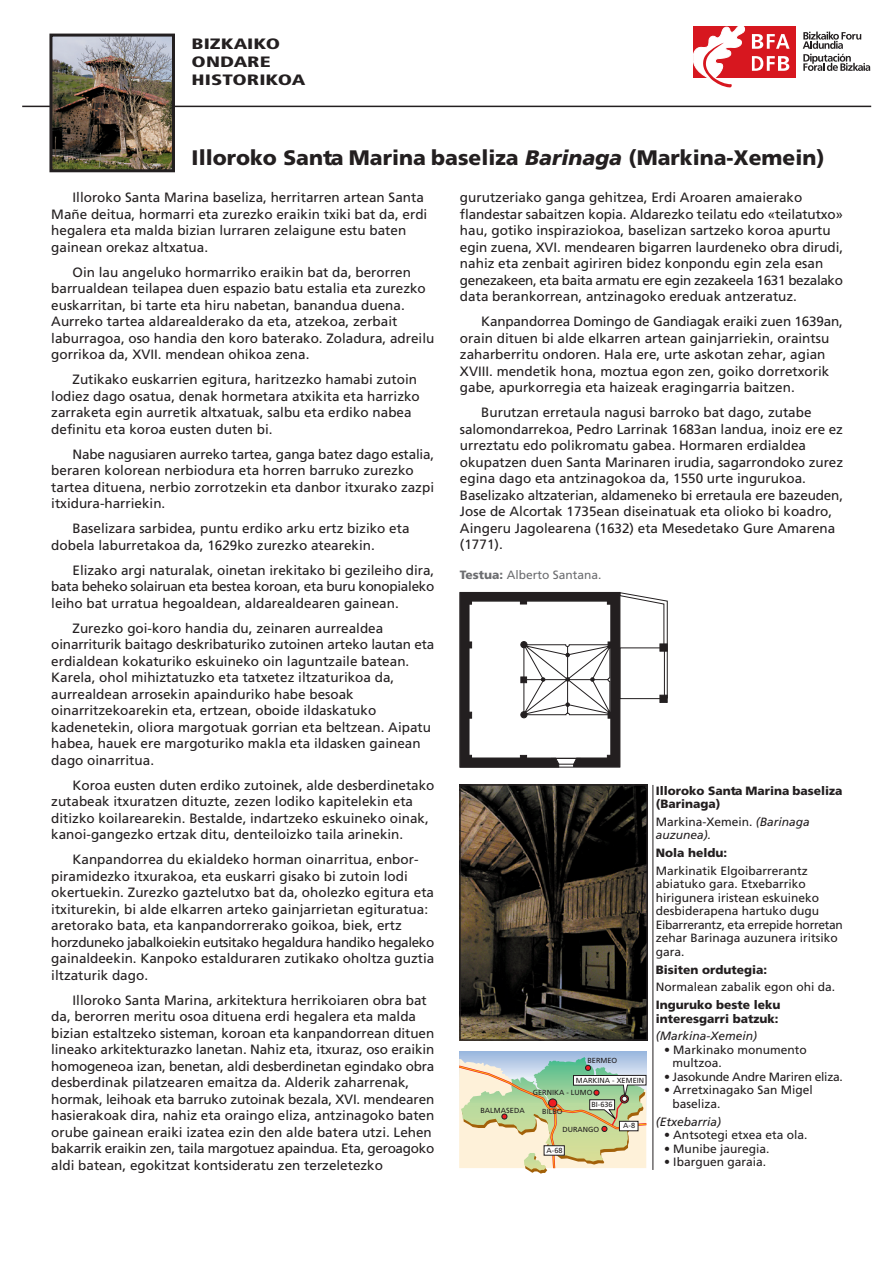
<style>
.page{position:relative;width:893px;height:1263px;background:#fff}
.page>*{position:absolute;margin:0;border:0;box-sizing:border-box;transform-origin:0 0}
.t1{font:900 21px "Frutiger";color:#231f20}
.t2{font:900 condensed 15px/18px "Frutiger";color:#231f20;scale:1.4 1}
.t3{font:13.5px/16.5px "Frutiger";color:#231f20}
.t4{font:12px/13.5px "Frutiger";color:#231f20}
.t5{font:900 12px/13.5px "Frutiger";color:#231f20}
.t6{font:italic 12px/13.5px "Frutiger";color:#231f20}
.t7{font:12px "Frutiger";letter-spacing:-.02em;color:#231f20}
.t8{font:12px "Frutiger";color:#6c6d70}
.t9{font:7.35px "Frutiger";color:#231f20}
.s1{font-style:italic}
.s2{font-weight:900}
.s3{font-style:normal}
</style>
<div class="page">
<div style="left:693px;top:27px;width:103px;height:51px;background:#d7171f"></div>
<svg style="left:693px;top:27px;width:52px;height:60px"></svg>
<svg style="left:802px;top:32px;width:68px;height:39px"></svg>
<svg style="left:752px;top:34px;width:37px;height:15px"></svg>
<svg style="left:752px;top:56px;width:37px;height:15px"></svg>
<hr style="left:22px;top:106px;width:849px;height:1px;background:#231f20">
<hr style="left:652px;top:785px;width:1px;height:385px;background:#231f20">
<div style="left:459px;top:1050px;width:187px;height:27px;background:#9ebbdf"></div>
<svg style="left:459px;top:1057px;width:188px;height:117px;background:#cfd6b5"></svg>
<img style="left:53px;top:38px;width:118px;height:130px">
<div style="left:49px;top:34px;width:126px;height:138px;border:3px solid #231f20"></div>
<svg style="left:459px;top:592px;width:208px;height:176px"></svg>
<img style="left:462px;top:787px;width:183px;height:251px">
<div style="left:459px;top:784px;width:189px;height:257px;border:2px solid #231f20"></div>
<p class="t2" style="left:192px;top:36px;width:83px">BIZKAIKO<br>ONDARE<br>HISTORIKOA</p>
<h1 class="t1" style="left:192px;top:149px;width:634px">Illoroko Santa Marina baseliza <span class="s1">Barinaga</span> (Markina-Xemein)</h1>
<p class="t3" style="left:51px;top:190px;width:377px;text-indent:21px">Illoroko Santa Marina baseliza, herritarren artean Santa Mañe deitua, hormarri eta zurezko eraikin txiki bat da, erdi hegalera eta malda bizian lurraren zelaigune estu baten gainean orekaz altxatua.</p>
<p class="t3" style="left:51px;top:265px;width:384px;text-indent:21px">Oin lau angeluko hormarriko eraikin bat da, berorren barrualdean teilapea duen espazio batu estalia eta zurezko euskarritan, bi tarte eta hiru nabetan, banandua duena.<br>Aurreko tartea aldarealderako da eta, atzekoa, zerbait laburragoa, oso handia den koro baterako. Zoladura, adreilu gorrikoa da, XVII. mendean ohikoa zena.</p>
<p class="t3" style="left:51px;top:372px;width:370px;text-indent:21px">Zutikako euskarrien egitura, haritzezko hamabi zutoin lodiez dago osatua, denak hormetara atxikita eta harrizko zarraketa egin aurretik altxatuak, salbu eta erdiko nabea definitu eta koroa eusten duten bi.</p>
<p class="t3" style="left:51px;top:447px;width:384px;text-indent:21px">Nabe nagusiaren aurreko tartea, ganga batez dago estalia, beraren kolorean nerbiodura eta horren barruko zurezko tartea dituena, nerbio zorrotzekin eta danbor itxurako zazpi itxidura-harriekin.</p>
<p class="t3" style="left:51px;top:521px;width:360px;text-indent:21px">Baselizara sarbidea, puntu erdiko arku ertz biziko eta dobela laburretakoa da, 1629ko zurezko atearekin.</p>
<p class="t3" style="left:51px;top:563px;width:384px;text-align:justify;text-indent:21px">Elizako argi naturalak, oinetan irekitako bi gezileiho dira, bata beheko solairuan eta bestea koroan, eta buru konopialeko leiho bat urratua hegoaldean, aldarealdearen gainean.</p>
<p class="t3" style="left:51px;top:621px;width:384px;text-indent:21px">Zurezko goi-koro handia du, zeinaren aurrealdea oinarriturik baitago deskribaturiko zutoinen arteko lautan eta erdialdean kokaturiko eskuineko oin laguntzaile batean.<br>Karela, ohol mihiztatuzko eta tatxetez iltzaturikoa da, aurrealdean arrosekin apainduriko habe besoak oinarritzekoarekin eta, ertzean, oboide ildaskatuko kadenetekin, oliora margotuak gorrian eta beltzean. Aipatu habea, hauek ere margoturiko makla eta ildasken gainean dago oinarritua.</p>
<p class="t3" style="left:51px;top:778px;width:384px;text-indent:21px">Koroa eusten duten erdiko zutoinek, alde desberdinetako zutabeak itxuratzen dituzte, zezen lodiko kapitelekin eta ditizko koilarearekin. Bestalde, indartzeko eskuineko oinak, kanoi-gangezko ertzak ditu, denteiloizko taila arinekin.</p>
<p class="t3" style="left:51px;top:852px;width:384px;text-indent:21px">Kanpandorrea du ekialdeko horman oinarritua, enbor&shy;piramidezko itxurakoa, eta euskarri gisako bi zutoin lodi okertuekin. Zurezko gaztelutxo bat da, oholezko egitura eta itxiturekin, bi alde elkarren arteko gainjarrietan egituratua: aretorako bata, eta kanpandorrerako goikoa, biek, ertz horzduneko jabalkoiekin eutsitako hegaldura handiko hegaleko gainaldeekin. Kanpoko estalduraren zutikako oholtza guztia iltzaturik dago.</p>
<p class="t3" style="left:51px;top:993px;width:384px;text-indent:21px">Illoroko Santa Marina, arkitektura herrikoiaren obra bat da, berorren meritu osoa dituena erdi hegalera eta malda bizian estaltzeko sisteman, koroan eta kanpandorrean dituen lineako arkitekturazko lanetan. Nahiz eta, itxuraz, oso eraikin homogeneoa izan, benetan, aldi desberdinetan egindako obra desberdinak pilatzearen emaitza da. Alderik zaharrenak, hormak, leihoak eta barruko zutoinak bezala, XVI. mendearen hasierakoak dira, nahiz eta oraingo eliza, antzinagoko baten orube gainean eraiki izatea ezin den alde batera utzi. Lehen bakarrik eraikin zen, taila margotuez apaindua. Eta, geroagoko aldi batean, egokitzat kontsideratu zen terzeletezko</p>
<p class="t3" style="left:460px;top:190px;width:384px">gurutzeriako ganga gehitzea, Erdi Aroaren amaierako flandestar sabaitzen kopia. Aldarezko teilatu edo «teilatutxo» hau, gotiko inspiraziokoa, baselizan sartzeko koroa apurtu egin zuena, XVI. mendearen bigarren laurdeneko obra dirudi, nahiz eta zenbait agiriren bidez konpondu egin zela esan genezakeen, eta baita armatu ere egin zezakeela 1631 bezalako data berankorrean, antzinagoko ereduak antzeratuz.</p>
<p class="t3" style="left:460px;top:314px;width:384px;text-indent:21px">Kanpandorrea Domingo de Gandiagak eraiki zuen 1639an, orain dituen bi alde elkarren artean gainjarriekin, oraintsu zaharberritu ondoren. Hala ere, urte askotan zehar, agian XVIII. mendetik hona, moztua egon zen, goiko dorretxorik gabe, apurkorregia eta haizeak eragingarria baitzen.</p>
<p class="t3" style="left:460px;top:405px;width:384px;text-indent:21px">Burutzan erretaula nagusi barroko bat dago, zutabe salomondarrekoa, Pedro Larrinak 1683an landua, inoiz ere ez urreztatu edo polikromatu gabea. Hormaren erdialdea okupatzen duen Santa Marinaren irudia, sagarrondoko zurez egina dago eta antzinagokoa da, 1550 urte ingurukoa.<br>Baselizako altzaterian, aldameneko bi erretaula ere bazeuden, Jose de Alcortak 1735ean diseinatuak eta olioko bi koadro, Aingeru Jagolearena (1632) eta Mesedetako Gure Amarena (1771).</p>
<p class="t8" style="left:460px;top:570px;width:143px"><span class="s2">Testua:</span> Alberto Santana.</p>
<p class="t9" style="left:480px;top:1107px;width:46px">BALMASEDA</p>
<p class="t9" style="left:587px;top:1057px;width:31px">BERMEO</p>
<p class="t9" style="left:575px;top:1077px;width:70px">MARKINA - XEMEIN</p>
<p class="t9" style="left:533px;top:1090px;width:61px">GERNIKA - LUMO</p>
<p class="t9" style="left:542px;top:1109px;width:22px">BILBO</p>
<p class="t9" style="left:591px;top:1102px;width:23px">BI-636</p>
<p class="t9" style="left:562px;top:1126px;width:38px">DURANGO</p>
<p class="t9" style="left:546px;top:1147px;width:17px">A-68</p>
<p class="t9" style="left:623px;top:1123px;width:13px">A-8</p>
<p class="t5" style="left:655px;top:785px;width:188px">Illoroko Santa Marina baseliza (Barinaga)</p>
<p class="t6" style="left:655px;top:816px;width:156px"><span class="s3">Markina-Xemein.</span> (Barinaga auzunea).</p>
<p class="t5" style="left:655px;top:847px;width:73px">Nola heldu:</p>
<p class="t4" style="left:655px;top:865px;width:189px">Markinatik Elgoibarrerantz abiatuko gara. Etxebarriko hirigunera iristean eskuineko desbiderapena hartuko dugu<br>Eibarrerantz, eta errepide horretan zehar Barinaga auzunera iritsiko gara.</p>
<p class="t5" style="left:655px;top:964px;width:113px">Bisiten ordutegia:</p>
<p class="t4" style="left:655px;top:981px;width:181px">Normalean zabalik egon ohi da.</p>
<p class="t5" style="left:655px;top:999px;width:126px">Inguruko beste leku interesgarri batzuk:</p>
<p class="t6" style="left:655px;top:1030px;width:103px">(Markina-Xemein)</p>
<p class="t4" style="left:672px;top:1044px;width:136px;text-indent:-8px">• Markinako monumento multzoa.</p>
<p class="t7" style="left:664px;top:1072px;width:180px">• Jasokunde Andre Mariren eliza.</p>
<p class="t4" style="left:672px;top:1084px;width:142px;text-indent:-8px">• Arretxinagako San Migel baseliza.</p>
<p class="t6" style="left:655px;top:1116px;width:67px">(Etxebarria)</p>
<p class="t4" style="left:664px;top:1129px;width:145px">• Antsotegi etxea eta ola.</p>
<p class="t4" style="left:664px;top:1143px;width:107px">• Munibe jauregia.</p>
<p class="t4" style="left:664px;top:1156px;width:103px">• Ibarguen garaia.</p>
</div>
